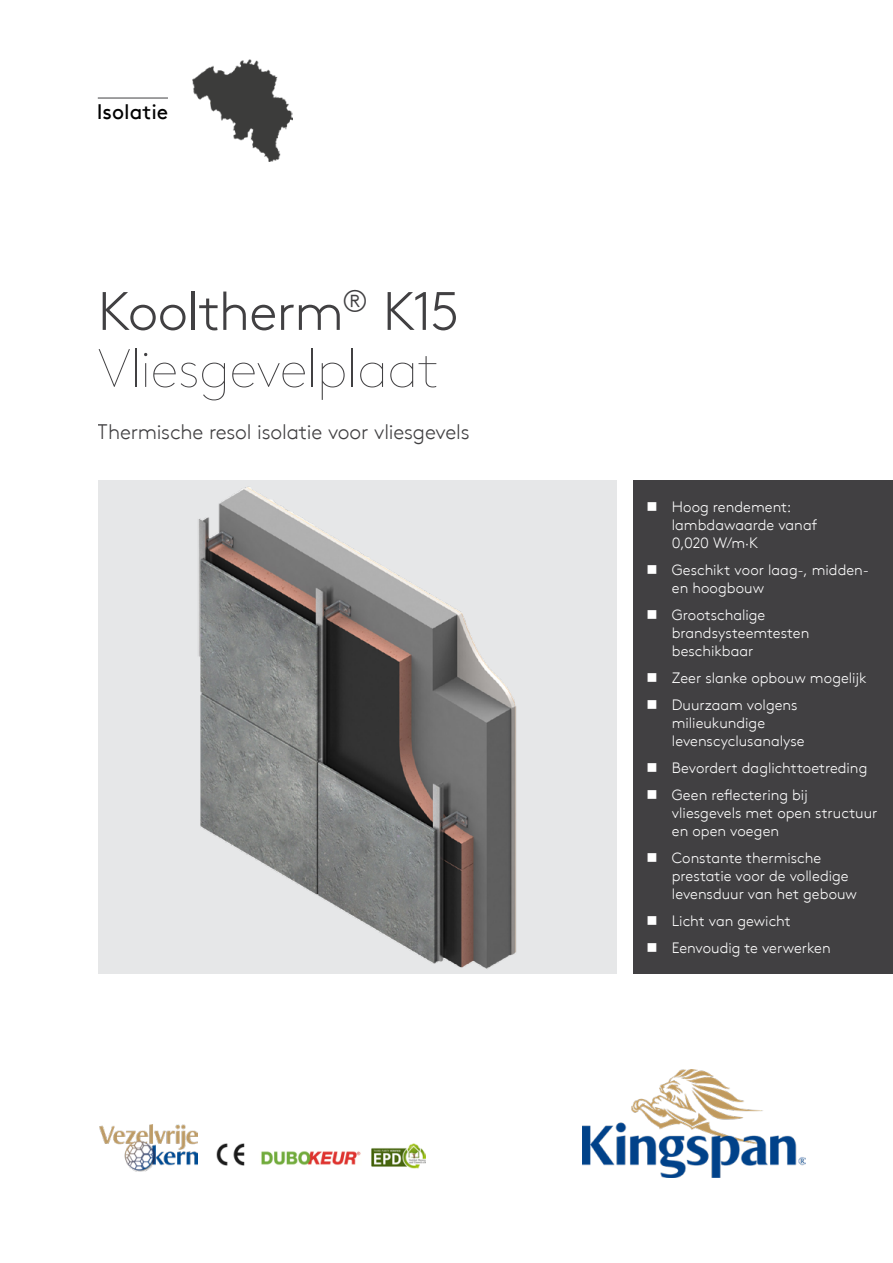
<style>
.page{position:relative;width:893px;height:1263px;background:#fff}
.page>*{position:absolute;margin:0;border:0;box-sizing:border-box;transform-origin:0 0}
.t1{font:100 54px/57px "Kingspan Brown TT";letter-spacing:-.02em;color:#414042}
.t2{font:300 21px "Kingspan Brown TT";letter-spacing:-.01em;color:#414042}
.t3{font:21px "Kingspan Brown TT";color:#000}
.t4{font:300 15px/18px "Kingspan Brown TT";color:#fff}
.s1{font-weight:300}
.s2{font-size:10.5px;color:#414042}
</style>
<div class="page">
<div style="left:98px;top:480px;width:518px;height:494px;background:#e6e7e8"></div>
<img style="left:198px;top:487px;width:319px;height:482px">
<div style="left:634px;top:480px;width:259px;height:494px;background:#414042"></div>
<img style="left:371px;top:1143px;width:55px;height:25px">
<img style="left:582px;top:1070px;width:224px;height:108px">
<img style="left:99px;top:1125px;width:99px;height:47px">
<img style="left:217px;top:1144px;width:28px;height:21px">
<img style="left:261px;top:1151px;width:100px;height:14px">
<img style="left:193px;top:59px;width:100px;height:103px">
<hr style="left:98px;top:98px;width:70px;height:1px;background:#414042">
<h2 class="t3" style="left:97px;top:96px;width:73px">Isolatie</h2>
<h1 class="t1" style="left:98px;top:279px;width:363px"><span class="s1">Kooltherm</span><sup>®</sup> <span class="s1">K15<br></span>Vliesgevelplaat</h1>
<h2 class="t2" style="left:98px;top:417px;width:373px">Thermische resol isolatie voor vliesgevels</h2>
<p class="t4" style="left:672px;top:497px;width:147px">Hoog rendement: lambdawaarde vanaf<br>0,020 W/m·K <span class="s2">(m·K)</span></p>
<p class="t4" style="left:672px;top:560px;width:199px">Geschikt voor laag-, midden&shy;en hoogbouw</p>
<p class="t4" style="left:672px;top:605px;width:139px">Grootschalige brandsysteemtesten beschikbaar</p>
<p class="t4" style="left:672px;top:663px;width:196px;line-height:27px">Zeer slanke opbouw mogelijk<br>Duurzaam volgens</p>
<p class="t4" style="left:672px;top:713px;width:134px">milieukundige levenscyclusanalyse</p>
<p class="t4" style="left:672px;top:753px;width:197px;line-height:27px">Bevordert daglichttoetreding<br>Geen reflectering bij</p>
<p class="t4" style="left:672px;top:803px;width:207px">vliesgevels met open structuur en open voegen</p>
<p class="t4" style="left:672px;top:848px;width:187px">Constante thermische prestatie voor de volledige levensduur van het gebouw</p>
<p class="t4" style="left:672px;top:906px;width:160px;line-height:27px">Licht van gewicht<br>Eenvoudig te verwerken</p>
</div>
